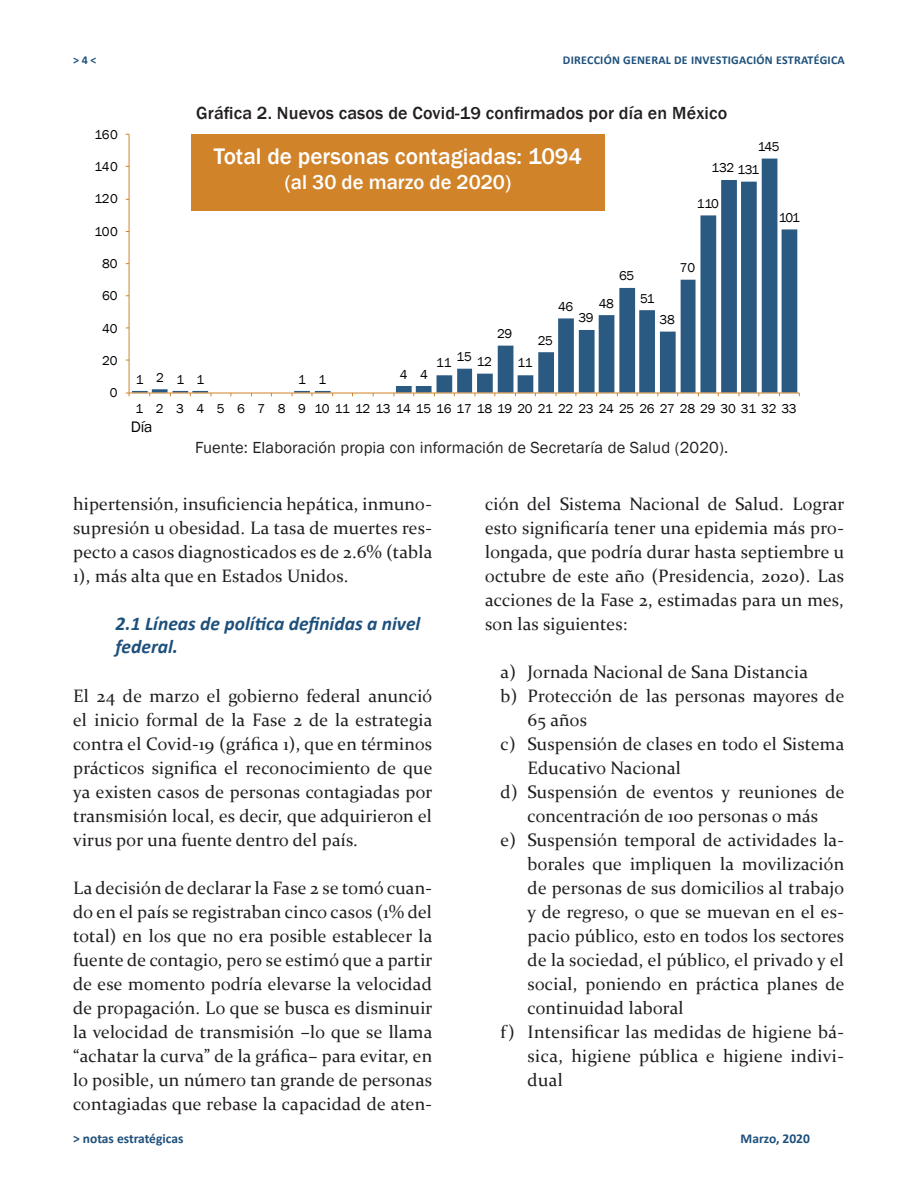
<style>
.page{position:relative;width:918px;height:1188px;background:#fff}
.page>*{position:absolute;margin:0;border:0;box-sizing:border-box;transform-origin:0 0}
.t1{font:500 23.25px "Franklin Gothic";color:#fff}
.t2{font:500 20.7px "Franklin Gothic";color:#fff}
.sub_subtitulos{font:italic 700 19.5px/23.4px "Calibri";color:#1e507c}
.texto_general{font:18px/24px "Constantia";letter-spacing:.01em;color:#231f20;text-align:justify}
.titulo_graficas{font:500 18px "Franklin Gothic";letter-spacing:.01em;color:#231f20}
.pie_tablas{font:16.5px "Franklin Gothic";letter-spacing:.01em;color:#231f20}
.t3{font:15.6px "Franklin Gothic";color:#000001}
.t4{font:700 13.5px "Calibri";color:#1e507c}
.t5{font:13.2px "Franklin Gothic";letter-spacing:-.025em;color:#000001}
.t6{font:700 12px "Calibri";letter-spacing:.02em;color:#1e507c}
</style>
<div class="page">
<svg style="left:132px;top:159px;width:665px;height:234px"></svg>
<hr style="left:129px;top:134px;width:1px;height:259px;background:#d18329">
<hr style="left:129px;top:393px;width:670px;height:1px;background:#d18329">
<div style="left:191px;top:134px;width:414px;height:77px;background:#d18329"></div>
<p class="t6" style="left:73px;top:51px;width:25px">&gt; 4 &lt;</p>
<p class="t6" style="left:563px;top:51px;width:283px">DIRECCIÓN GENERAL DE INVESTIGACIÓN ESTRATÉGICA</p>
<p class="t5" style="left:94px;top:126px;width:25px">160</p>
<p class="t5" style="left:94px;top:159px;width:25px">140</p>
<p class="t5" style="left:94px;top:191px;width:25px">120</p>
<p class="t5" style="left:94px;top:223px;width:25px">100</p>
<p class="t5" style="left:102px;top:255px;width:17px">80</p>
<p class="t5" style="left:102px;top:288px;width:17px">60</p>
<p class="t5" style="left:102px;top:320px;width:17px">40</p>
<p class="t5" style="left:102px;top:352px;width:17px">20</p>
<p class="t5" style="left:110px;top:385px;width:9px">0</p>
<p class="titulo_graficas" style="left:196px;top:102px;width:533px">Gráfica 2. Nuevos casos de Covid-19 confirmados por día en México</p>
<p class="t1" style="left:214px;top:142px;width:370px">Total de personas contagiadas: 1094</p>
<p class="t2" style="left:285px;top:169px;width:228px">(al 30 de marzo de 2020)</p>
<p class="t5" style="left:558px;top:298px;width:17px">46</p>
<p class="t5" style="left:619px;top:268px;width:17px">65</p>
<p class="t5" style="left:599px;top:295px;width:17px">48</p>
<p class="t5" style="left:640px;top:290px;width:16px">51</p>
<p class="t5" style="left:758px;top:139px;width:23px">145</p>
<p class="t5" style="left:712px;top:160px;width:49px">132 131</p>
<p class="t5" style="left:697px;top:195px;width:23px">110</p>
<p class="t5" style="left:680px;top:260px;width:17px">70</p>
<p class="t5" style="left:779px;top:210px;width:22px">101</p>
<p class="t5" style="left:136px;top:371px;width:70px">1211</p>
<p class="t5" style="left:298px;top:371px;width:30px">1 1</p>
<p class="t5" style="left:400px;top:366px;width:30px">4 4</p>
<p class="t5" style="left:497px;top:326px;width:17px">29</p>
<p class="t5" style="left:538px;top:332px;width:17px">25</p>
<p class="t5" style="left:436px;top:355px;width:17px">11</p>
<p class="t5" style="left:457px;top:351px;width:37px">15 12</p>
<p class="t5" style="left:517px;top:355px;width:17px">11</p>
<p class="t5" style="left:578px;top:310px;width:17px">39</p>
<p class="t5" style="left:660px;top:311px;width:17px">38</p>
<p class="t5" style="left:136px;top:400px;width:663px">1 2 3 4 5 6 7 8 9 101112131415161718192021222324252627282930313233</p>
<p class="t3" style="left:131px;top:417px;width:23px">Día</p>
<p class="pie_tablas" style="left:195px;top:437px;width:534px">Fuente: Elaboración propia con información de Secretaría de Salud (2020).</p>
<p class="texto_general" style="left:73px;top:491px;width:361px">hipertensión, insuficiencia hepática, inmuno&shy;supresión u obesidad. La tasa de muertes res&shy;pecto a casos diagnosticados es de 2.6% (tabla 1), más alta que en Estados Unidos.</p>
<p class="sub_subtitulos" style="left:116px;top:611px;width:306px">2.1 Líneas de política definidas a nivel federal.</p>
<p class="texto_general" style="left:73px;top:683px;width:361px">El 24 de marzo el gobierno federal anunció el inicio formal de la Fase 2 de la estrategia contra el Covid-19 (gráfica 1), que en términos prácticos significa el reconocimiento de que ya existen casos de personas contagiadas por transmisión local, es decir, que adquirieron el virus por una fuente dentro del país.</p>
<p class="texto_general" style="left:73px;top:875px;width:361px">La decisión de declarar la Fase 2 se tomó cuan&shy;do en el país se registraban cinco casos (1% del total) en los que no era posible establecer la fuente de contagio, pero se estimó que a partir de ese momento podría elevarse la velocidad de propagación. Lo que se busca es disminuir la velocidad de transmisión –lo que se llama “achatar la curva” de la gráfica– para evitar, en lo posible, un número tan grande de personas contagiadas que rebase la capacidad de aten-</p>
<p class="texto_general" style="left:485px;top:491px;width:361px">ción del Sistema Nacional de Salud. Lograr esto significaría tener una epidemia más pro&shy;longada, que podría durar hasta septiembre u octubre de este año (Presidencia, 2020). Las acciones de la Fase 2, estimadas para un mes, son las siguientes:</p>
<p class="texto_general" style="left:501px;top:659px;width:309px">a) Jornada Nacional de Sana Distancia</p>
<p class="texto_general" style="left:528px;top:683px;width:318px;text-indent:-27px">b) Protección de las personas mayores de<br>65 años</p>
<p class="texto_general" style="left:528px;top:731px;width:318px;text-indent:-27px">c) Suspensión de clases en todo el Sistema<br>Educativo Nacional</p>
<p class="texto_general" style="left:501px;top:779px;width:345px;text-align:center">d) Suspensión de eventos y reuniones de concentración de 100 personas o más</p>
<p class="texto_general" style="left:528px;top:827px;width:318px;text-indent:-27px">e) Suspensión temporal de actividades la&shy;borales que impliquen la movilización de personas de sus domicilios al trabajo y de regreso, o que se muevan en el es&shy;pacio público, esto en todos los sectores de la sociedad, el público, el privado y el social, poniendo en práctica planes de continuidad laboral</p>
<p class="texto_general" style="left:528px;top:1019px;width:318px;text-indent:-27px">f) Intensificar las medidas de higiene bá&shy;sica, higiene pública e higiene indivi&shy;dual</p>
<p class="t4" style="left:73px;top:1129px;width:112px">&gt; notas estratégicas</p>
<p class="t4" style="left:741px;top:1129px;width:71px">Marzo, 2020</p>
</div>
